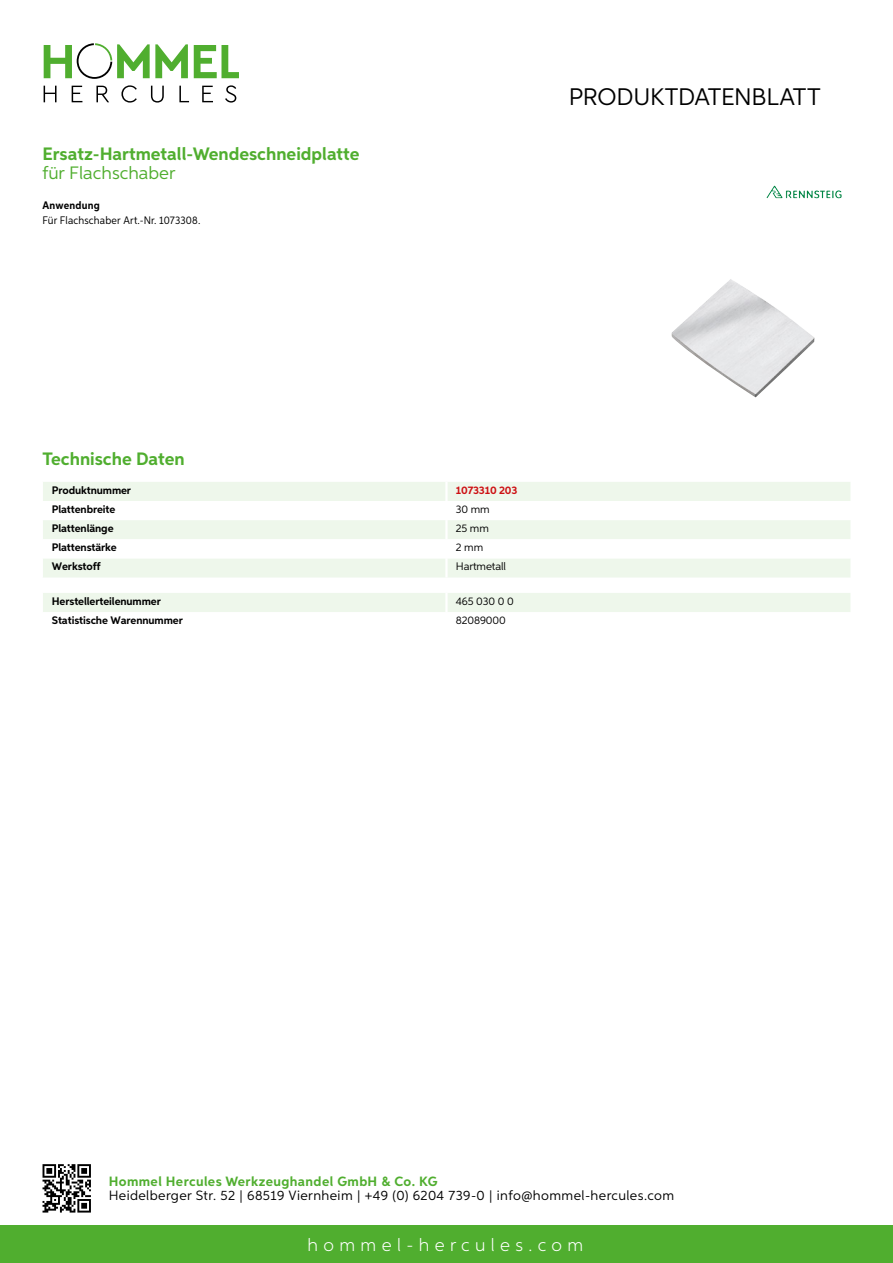
<style>
.page{position:relative;width:893px;height:1263px;background:#fff}
.page>*{position:absolute;margin:0;border:0;box-sizing:border-box;transform-origin:0 0}
.t1{font:24px "Aspira";letter-spacing:-.01em;color:#000}
.t2{font:700 18px "Aspira";color:#50ae2f}
.t3{font:300 18px "Aspira";letter-spacing:.3em;color:#fff}
.t4{font:18px "Aspira";color:#50ae2f}
.t5{font:13.5px "Aspira";letter-spacing:.03em;color:#000}
.t6{font:700 13.5px "Aspira";letter-spacing:.03em;color:#50ae2f}
.t7{font:700 10.95px "Aspira";letter-spacing:-.01em;color:#000}
.t8{font:10.95px "Aspira";letter-spacing:-.01em;color:#000}
.t9{font:10.95px "Aspira Nar";letter-spacing:.015em;color:#000}
.t10{font:700 10.95px "Aspira";letter-spacing:-.01em;color:#cd1013}
.t11{font:700 10.95px "Aspira Nar";letter-spacing:.02em;color:#000}
</style>
<div class="page">
<div style="left:0;top:1226px;width:893px;height:37px;background:#50ae2f"></div>
<svg style="left:43px;top:1164px;width:48px;height:48px"></svg>
<svg style="left:194px;top:45px;width:45px;height:33px"></svg>
<svg style="left:44px;top:43px;width:144px;height:36px"></svg>
<svg style="left:44px;top:86px;width:13px;height:16px"></svg>
<svg style="left:72px;top:86px;width:10px;height:16px"></svg>
<svg style="left:96px;top:86px;width:13px;height:16px"></svg>
<svg style="left:121px;top:85px;width:16px;height:18px"></svg>
<svg style="left:151px;top:86px;width:13px;height:17px"></svg>
<svg style="left:179px;top:86px;width:10px;height:16px"></svg>
<svg style="left:202px;top:86px;width:11px;height:16px"></svg>
<svg style="left:225px;top:85px;width:11px;height:18px"></svg>
<div style="left:43px;top:482px;width:807px;height:95px;background:#eef7eb"></div>
<svg style="left:43px;top:501px;width:807px;height:57px"></svg>
<hr style="left:445px;top:482px;width:3px;height:19px;background:#fff">
<hr style="left:445px;top:501px;width:3px;height:19px;background:#fff">
<hr style="left:445px;top:520px;width:3px;height:19px;background:#fff">
<hr style="left:445px;top:539px;width:3px;height:19px;background:#fff">
<hr style="left:445px;top:558px;width:3px;height:19px;background:#fff">
<div style="left:43px;top:593px;width:807px;height:19px;background:#eef7eb"></div>
<img style="left:671px;top:279px;width:144px;height:118px">
<img style="left:766px;top:186px;width:76px;height:12px">
<h2 class="t2" style="left:43px;top:142px;width:318px">Ersatz-Hartmetall-Wendeschneidplatte</h2>
<h2 class="t4" style="left:43px;top:162px;width:134px">für Flachschaber</h2>
<p class="t11" style="left:43px;top:199px;width:59px">Anwendung</p>
<p class="t9" style="left:43px;top:214px;width:159px">Für Flachschaber Art.-Nr. 1073308.</p>
<h1 class="t1" style="left:569px;top:82px;width:253px">Produktdatenblatt</h1>
<h2 class="t2" style="left:43px;top:448px;width:144px">Technische Daten</h2>
<p class="t7" style="left:52px;top:483px;width:81px">Produktnummer</p>
<p class="t10" style="left:456px;top:483px;width:63px">1073310 203</p>
<p class="t7" style="left:52px;top:502px;width:65px">Plattenbreite</p>
<p class="t8" style="left:456px;top:502px;width:35px">30 mm</p>
<p class="t7" style="left:52px;top:521px;width:63px">Plattenlänge</p>
<p class="t8" style="left:456px;top:522px;width:35px">25 mm</p>
<p class="t7" style="left:52px;top:541px;width:67px">Plattenstärke</p>
<p class="t8" style="left:456px;top:541px;width:29px">2 mm</p>
<p class="t7" style="left:52px;top:560px;width:50px">Werkstoff</p>
<p class="t8" style="left:456px;top:560px;width:52px">Hartmetall</p>
<p class="t7" style="left:52px;top:594px;width:111px">Herstellerteilenummer</p>
<p class="t8" style="left:456px;top:594px;width:59px">465 030 0 0</p>
<p class="t7" style="left:52px;top:613px;width:132px">Statistische Warennummer</p>
<p class="t8" style="left:456px;top:613px;width:51px">82089000</p>
<p class="t6" style="left:109px;top:1172px;width:330px">Hommel Hercules Werkzeughandel GmbH &amp; Co. KG</p>
<p class="t5" style="left:109px;top:1187px;width:567px">Heidelberger Str. 52 | 68519 Viernheim | +49 (0) 6204 739-0 | info@hommel-hercules.com</p>
<h2 class="t3" style="left:307px;top:1234px;width:277px">hommel-hercules.com</h2>
</div>
